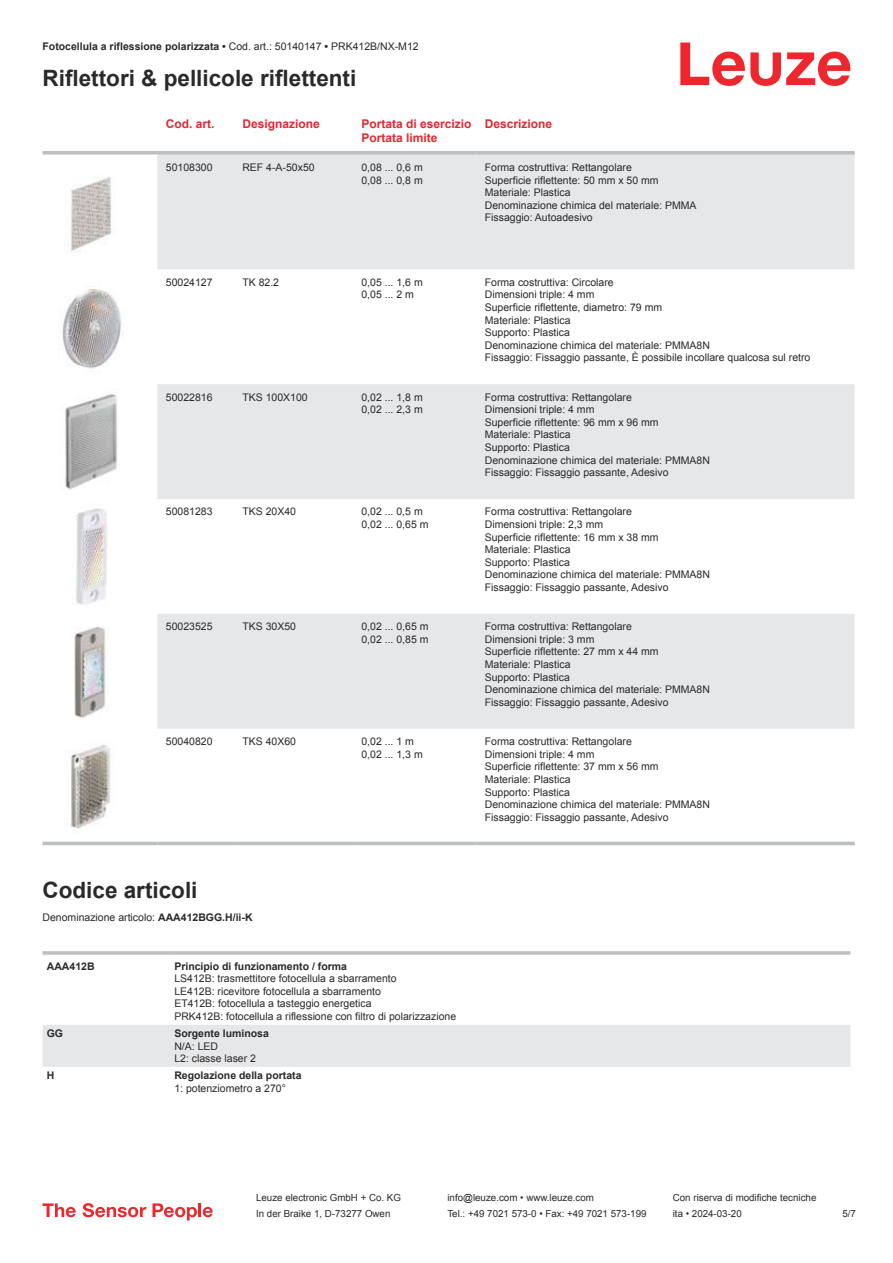
<style>
.page{position:relative;width:893px;height:1263px;background:#fff}
.page>*{position:absolute;margin:0;border:0;box-sizing:border-box;transform-origin:0 0}
.t1{font:700 22.5px "Arial";color:#2b292a}
.t2{font:700 12px/14.4px "Arial";color:#db2a30}
.t3{font:10.5px/12.6px "Arial";color:#2b292a}
.t4{font:700 10.5px "Arial";color:#2b292a}
.t5{font:9.75px "Arial";color:#2b292a}
.s1{font-weight:400}
.s2{font-weight:700}
</style>
<div class="page">
<svg style="left:680px;top:43px;width:170px;height:43px"></svg>
<svg style="left:157px;top:155px;width:698px;height:574px;fill:#e6e7e9"></svg>
<svg style="left:43px;top:151px;width:114px;height:4px"></svg>
<svg style="left:157px;top:151px;width:77px;height:4px"></svg>
<svg style="left:234px;top:151px;width:119px;height:4px"></svg>
<svg style="left:353px;top:151px;width:123px;height:4px"></svg>
<svg style="left:476px;top:151px;width:379px;height:4px;background:#c1c3c5"></svg>
<hr style="left:43px;top:842px;width:114px;height:3px;background:#bdbfc1">
<hr style="left:157px;top:842px;width:77px;height:3px;background:#bdbfc1">
<hr style="left:234px;top:842px;width:119px;height:3px;background:#bdbfc1">
<hr style="left:353px;top:842px;width:123px;height:3px;background:#bdbfc1">
<hr style="left:476px;top:842px;width:379px;height:3px;background:#bdbfc1">
<img style="left:71px;top:177px;width:41px;height:75px">
<img style="left:62px;top:289px;width:60px;height:80px">
<img style="left:65px;top:394px;width:53px;height:96px">
<img style="left:73px;top:508px;width:34px;height:97px">
<img style="left:74px;top:626px;width:34px;height:94px">
<img style="left:70px;top:745px;width:40px;height:84px">
<div style="left:43px;top:1025px;width:807px;height:42px;background:#e6e7e9"></div>
<hr style="left:43px;top:951px;width:127px;height:4px;background:#bdbfc1">
<hr style="left:170px;top:951px;width:680px;height:4px;background:#c4c6c8">
<svg style="left:43px;top:1203px;width:33px;height:14px"></svg>
<svg style="left:83px;top:1203px;width:63px;height:14px"></svg>
<svg style="left:153px;top:1203px;width:44px;height:17px"></svg>
<hr style="left:198px;top:1203px;width:3px;height:14px;background:#ed272d">
<svg style="left:203px;top:1207px;width:10px;height:10px"></svg>
<p class="t4" style="left:43px;top:42px;width:378px">Fotocellula a riflessione polarizzata • <span class="s1">Cod. art.: 50140147</span> • <span class="s1">PRK412B/NX-M12</span></p>
<h1 class="t1" style="left:43px;top:69px;width:315px">Riflettori &amp; pellicole riflettenti</h1>
<p class="t2" style="left:166px;top:117px;width:50px">Cod. art.</p>
<p class="t2" style="left:242px;top:117px;width:79px">Designazione</p>
<p class="t2" style="left:361px;top:117px;width:112px">Portata di esercizio<br>Portata limite</p>
<p class="t2" style="left:485px;top:117px;width:69px">Descrizione</p>
<p class="t3" style="left:166px;top:162px;width:48px">50108300</p>
<p class="t3" style="left:242px;top:162px;width:74px">REF 4-A-50x50</p>
<p class="t3" style="left:361px;top:162px;width:63px">0,08 ... 0,6 m<br>0,08 ... 0,8 m</p>
<p class="t3" style="left:485px;top:162px;width:213px">Forma costruttiva: Rettangolare<br>Superficie riflettente: 50 mm x 50 mm<br>Materiale: Plastica<br>Denominazione chimica del materiale: PMMA<br>Fissaggio: Autoadesivo</p>
<p class="t3" style="left:166px;top:277px;width:48px">50024127</p>
<p class="t3" style="left:242px;top:277px;width:38px">TK 82.2</p>
<p class="t3" style="left:361px;top:277px;width:63px">0,05 ... 1,6 m<br>0,05 ... 2 m</p>
<p class="t3" style="left:485px;top:277px;width:327px">Forma costruttiva: Circolare<br>Dimensioni triple: 4 mm<br>Superficie riflettente, diametro: 79 mm<br>Materiale: Plastica<br>Supporto: Plastica<br>Denominazione chimica del materiale: PMMA8N<br>Fissaggio: Fissaggio passante, È possibile incollare qualcosa sul retro</p>
<p class="t3" style="left:166px;top:392px;width:48px">50022816</p>
<p class="t3" style="left:242px;top:392px;width:67px">TKS 100X100</p>
<p class="t3" style="left:361px;top:392px;width:63px">0,02 ... 1,8 m<br>0,02 ... 2,3 m</p>
<p class="t3" style="left:485px;top:392px;width:227px">Forma costruttiva: Rettangolare<br>Dimensioni triple: 4 mm<br>Superficie riflettente: 96 mm x 96 mm<br>Materiale: Plastica<br>Supporto: Plastica<br>Denominazione chimica del materiale: PMMA8N<br>Fissaggio: Fissaggio passante, Adesivo</p>
<p class="t3" style="left:166px;top:506px;width:48px">50081283</p>
<p class="t3" style="left:242px;top:506px;width:55px">TKS 20X40</p>
<p class="t3" style="left:361px;top:506px;width:69px">0,02 ... 0,5 m<br>0,02 ... 0,65 m</p>
<p class="t3" style="left:485px;top:506px;width:227px">Forma costruttiva: Rettangolare<br>Dimensioni triple: 2,3 mm<br>Superficie riflettente: 16 mm x 38 mm<br>Materiale: Plastica<br>Supporto: Plastica<br>Denominazione chimica del materiale: PMMA8N<br>Fissaggio: Fissaggio passante, Adesivo</p>
<p class="t3" style="left:166px;top:621px;width:48px">50023525</p>
<p class="t3" style="left:242px;top:621px;width:55px">TKS 30X50</p>
<p class="t3" style="left:361px;top:621px;width:69px">0,02 ... 0,65 m<br>0,02 ... 0,85 m</p>
<p class="t3" style="left:485px;top:621px;width:227px">Forma costruttiva: Rettangolare<br>Dimensioni triple: 3 mm<br>Superficie riflettente: 27 mm x 44 mm<br>Materiale: Plastica<br>Supporto: Plastica<br>Denominazione chimica del materiale: PMMA8N<br>Fissaggio: Fissaggio passante, Adesivo</p>
<p class="t3" style="left:166px;top:736px;width:48px">50040820</p>
<p class="t3" style="left:242px;top:736px;width:55px">TKS 40X60</p>
<p class="t3" style="left:361px;top:736px;width:63px">0,02 ... 1 m<br>0,02 ... 1,3 m</p>
<p class="t3" style="left:485px;top:736px;width:227px">Forma costruttiva: Rettangolare<br>Dimensioni triple: 4 mm<br>Superficie riflettente: 37 mm x 56 mm<br>Materiale: Plastica<br>Supporto: Plastica<br>Denominazione chimica del materiale: PMMA8N<br>Fissaggio: Fissaggio passante, Adesivo</p>
<h1 class="t1" style="left:43px;top:881px;width:157px">Codice articoli</h1>
<p class="t3" style="left:43px;top:912px;width:212px">Denominazione articolo: <span class="s2">AAA412BGG.H/ii-K</span></p>
<p class="t4" style="left:47px;top:962px;width:49px">AAA412B</p>
<p class="t4" style="left:174px;top:962px;width:174px">Principio di funzionamento / forma</p>
<p class="t3" style="left:174px;top:973px;width:283px">LS412B: trasmettitore fotocellula a sbarramento<br>LE412B: ricevitore fotocellula a sbarramento<br>ET412B: fotocellula a tasteggio energetica<br>PRK412B: fotocellula a riflessione con filtro di polarizzazione</p>
<p class="t4" style="left:47px;top:1029px;width:18px">GG</p>
<p class="t4" style="left:174px;top:1029px;width:96px">Sorgente luminosa</p>
<p class="t3" style="left:174px;top:1040px;width:83px">N/A: LED<br>L2: classe laser 2</p>
<p class="t4" style="left:47px;top:1071px;width:9px">H</p>
<p class="t4" style="left:174px;top:1071px;width:129px">Regolazione della portata</p>
<p class="t3" style="left:174px;top:1082px;width:113px">1: potenziometro a 270°</p>
<p class="t5" style="left:256px;top:1194px;width:146px">Leuze electronic GmbH + Co. KG</p>
<p class="t5" style="left:447px;top:1194px;width:148px">info@leuze.com • www.leuze.com</p>
<p class="t5" style="left:673px;top:1194px;width:145px">Con riserva di modifiche tecniche</p>
<p class="t5" style="left:256px;top:1210px;width:136px">In der Braike 1, D-73277 Owen</p>
<p class="t5" style="left:447px;top:1210px;width:201px">Tel.: +49 7021 573-0 • Fax: +49 7021 573-199</p>
<p class="t5" style="left:673px;top:1210px;width:70px">ita • 2024-03-20</p>
<p class="t5" style="left:842px;top:1210px;width:15px">5 /7</p>
</div>
